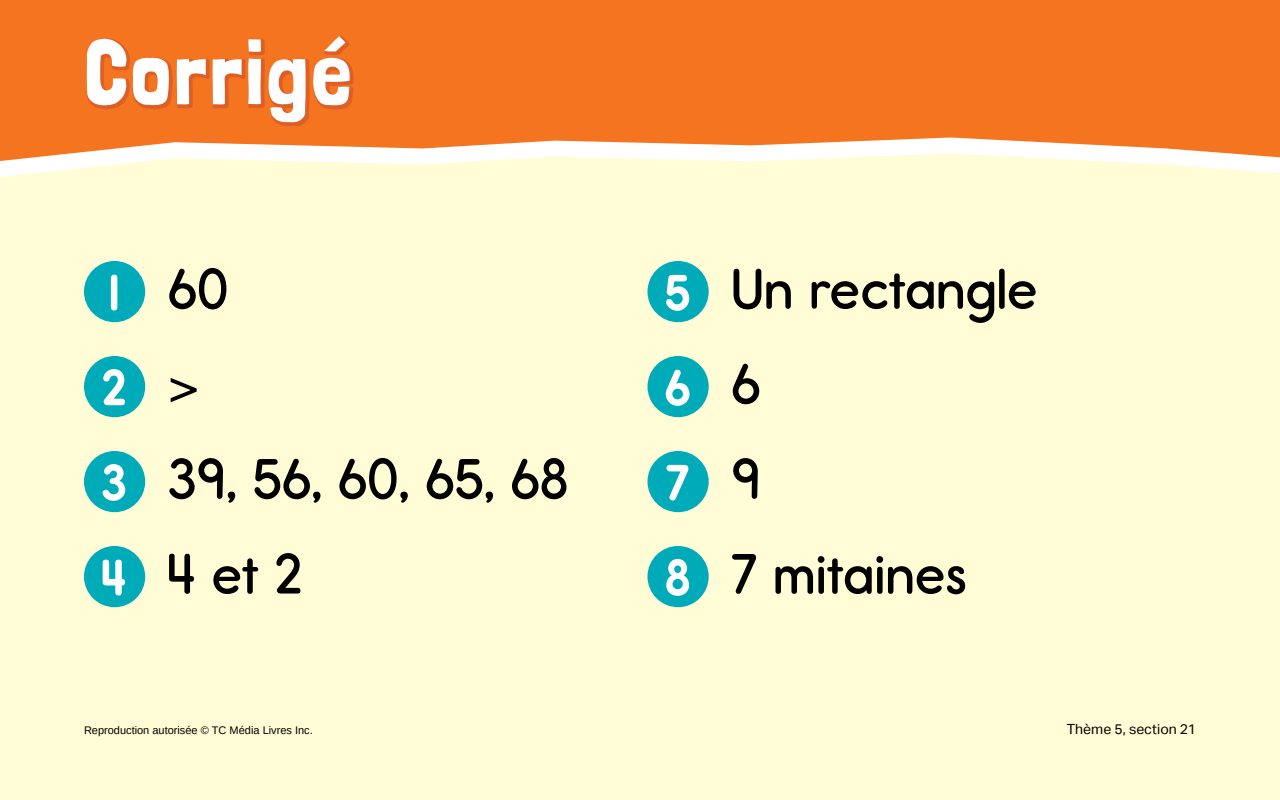
<style>
.page{position:relative;width:1280px;height:800px;background:#fff}
.page>*{position:absolute;margin:0;border:0;box-sizing:border-box;transform-origin:0 0}
.t1{font:90px "Londrina Solid";letter-spacing:.03em;color:#fff}
.t2{font:57px/95px "Report Sb";letter-spacing:.01em;color:#000}
.t3{font:700 51px/95px "Report Rg";color:#fff}
.t4{font:14px "Aktiv Grotesk";color:#000}
.t5{font:11px "Arimo";color:#000}
.s1{font-family:"Report Rg";font-weight:700;font-size:51px;color:#fff}
.s2{font-family:"Report Sb";font-weight:400;font-size:57px;color:#000}
</style>
<div class="page">
<div style="left:0;top:110px;width:1280px;height:690px;background:#fffcd6"></div>
<svg style="left:0;top:161px;width:1280px;height:16px"></svg>
<svg style="left:0;top:0;width:1280px;height:161px;background:#f58338"></svg>
<div style="left:87px;top:36px;width:267px;height:90px;background:#bd402e;opacity:.4"></div>
<div style="left:647px;top:261px;width:62px;height:61px;background:#00abb9;border-radius:50%"></div>
<div style="left:647px;top:356px;width:62px;height:61px;background:#00abb9;border-radius:50%"></div>
<div style="left:647px;top:451px;width:62px;height:61px;background:#00abb9;border-radius:50%"></div>
<div style="left:647px;top:546px;width:62px;height:61px;background:#00abb9;border-radius:50%"></div>
<div style="left:84px;top:261px;width:61px;height:61px;background:#00abb9;border-radius:50%"></div>
<div style="left:84px;top:356px;width:61px;height:61px;background:#00abb9;border-radius:50%"></div>
<div style="left:84px;top:451px;width:61px;height:61px;background:#00abb9;border-radius:50%"></div>
<div style="left:84px;top:546px;width:61px;height:61px;background:#00abb9;border-radius:50%"></div>
<h1 class="t1" style="left:84px;top:20px;width:269px">Corrigé</h1>
<p class="t2" style="left:109px;top:242px;width:121px"><span class="s1">l</span> 60</p>
<p class="t3" style="left:102px;top:340px;width:26px">2</p>
<p class="t2" style="left:101px;top:432px;width:468px"><span class="s1">3</span> 39, 56, 60, 65, 68<br><span class="s1">4</span> 4 et 2</p>
<p class="t2" style="left:665px;top:242px;width:375px"><span class="s1">5</span> Un rectangle</p>
<p class="t3" style="left:665px;top:340px;width:97px">6 <span class="s2">6<br></span>7 <span class="s2">9</span></p>
<p class="t2" style="left:665px;top:527px;width:303px"><span class="s1">8</span> 7 mitaines</p>
<p class="t5" style="left:84px;top:723px;width:230px">Reproduction autorisée © TC Média Livres Inc.</p>
<p class="t4" style="left:1067px;top:721px;width:131px">Thème 5, section 21</p>
</div>
